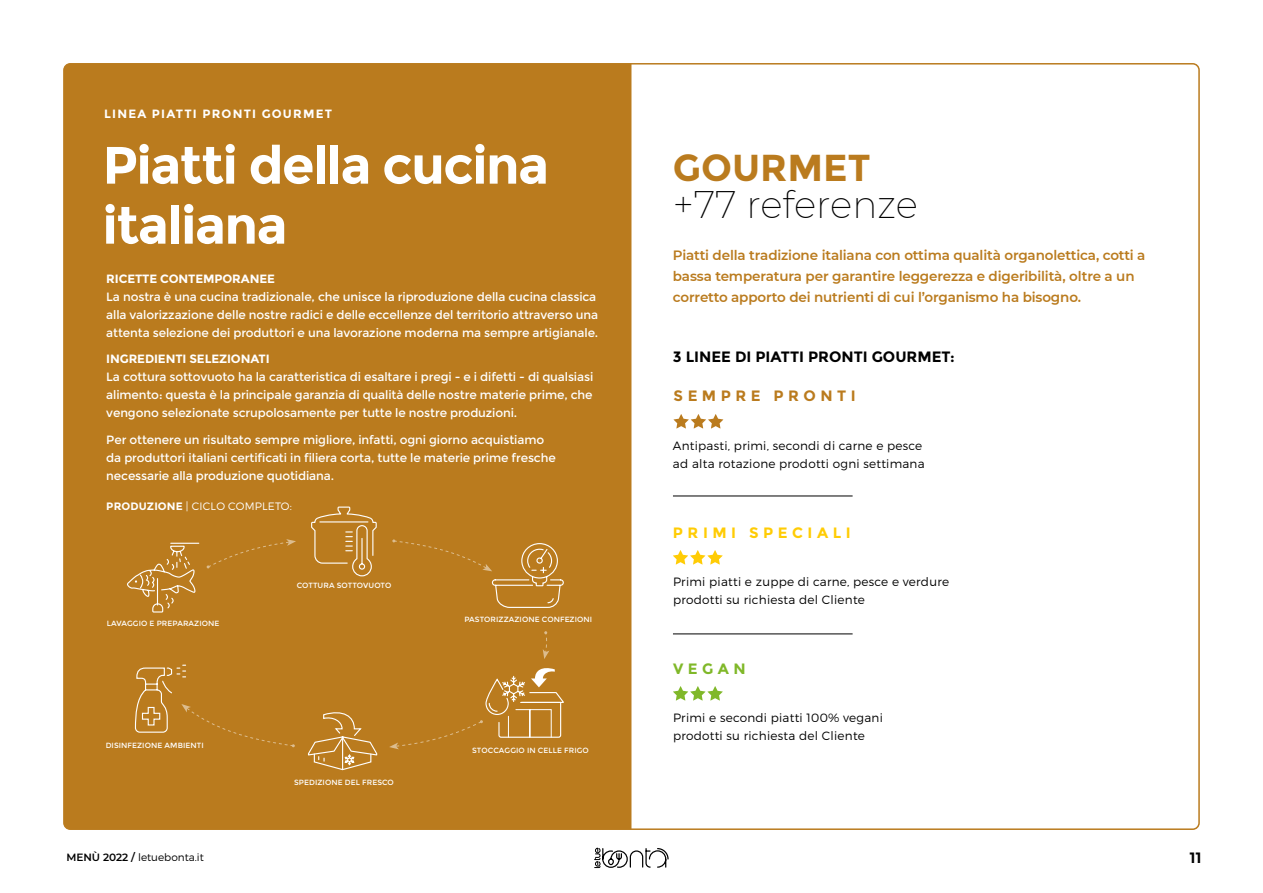
<style>
.page{position:relative;width:1263px;height:893px;background:#fff}
.page>*{position:absolute;margin:0;border:0;box-sizing:border-box;transform-origin:0 0}
.t1{font:700 52.5px/60px "Montserrat";letter-spacing:-.03em;color:#fff}
.t2{font:200 37.5px "Montserrat";color:#000}
.t3{font:700 37.5px "Montserrat";color:#ba7b1e}
.t4{font:700 15px "Montserrat";color:#000}
.t5{font:700 15px "Montserrat";letter-spacing:.3em;color:#ffcc05}
.t6{font:700 15px "Montserrat";letter-spacing:.3em;color:#ba7b1e}
.t7{font:700 15px "Montserrat";letter-spacing:.3em;color:#80b829}
.t8{font:600 13.5px/21px "Montserrat";letter-spacing:-.01em;color:#ba7b1e}
.t9{font:12px/18px "Montserrat";letter-spacing:-.01em;color:#fff}
.t10{font:300 12px/18px "Montserrat";letter-spacing:.02em;color:#000}
.t11{font:700 12px "Montserrat";letter-spacing:-.01em;color:#fff}
.t12{font:700 12px "Montserrat";letter-spacing:.1em;color:#fff}
.t13{font:300 10.65px "Montserrat";letter-spacing:.02em;color:#fff}
.t14{font:300 10.5px "Montserrat";color:#000}
.t15{font:7.5px "Montserrat";letter-spacing:.01em;color:#fff}
.s1{font-weight:700}
.s2{font-weight:600}
</style>
<div class="page">
<svg style="left:594px;top:847px;width:75px;height:21px"></svg>
<div style="left:66px;top:66px;width:565px;height:761px;background:#ba7b1e"></div>
<svg style="left:673px;top:414px;width:50px;height:15px"></svg>
<hr style="left:673px;top:496px;width:180px;height:1px;background:#000">
<hr style="left:673px;top:633px;width:180px;height:1px;background:#000">
<svg style="left:673px;top:550px;width:50px;height:15px"></svg>
<svg style="left:673px;top:686px;width:50px;height:15px"></svg>
<svg style="left:126px;top:542px;width:74px;height:71px;background:#c08733"></svg>
<svg style="left:310px;top:506px;width:68px;height:71px;background:#c18835"></svg>
<svg style="left:307px;top:709px;width:71px;height:62px;background:#c18936"></svg>
<div style="left:207px;top:539px;width:89px;height:29px;background:#ba7b1e"></div>
<svg style="left:392px;top:539px;width:172px;height:69px;background:#bd8028"></svg>
<svg style="left:543px;top:631px;width:6px;height:28px"></svg>
<svg style="left:389px;top:666px;width:176px;height:83px;background:#bd822a"></svg>
<div style="left:134px;top:664px;width:161px;height:163px;background:#ba7b1e"></div>
<p class="t12" style="left:104px;top:107px;width:229px">LINEA PIATTI PRONTI GOURMET</p>
<h1 class="t1" style="left:102px;top:135px;width:448px">Piatti della cucina italiana</h1>
<p class="t11" style="left:106px;top:272px;width:170px">RICETTE CONTEMPORANEE</p>
<p class="t9" style="left:106px;top:288px;width:493px">La nostra è una cucina tradizionale, che unisce la riproduzione della cucina classica alla valorizzazione delle nostre radici e delle eccellenze del territorio attraverso una attenta selezione dei produttori e una lavorazione moderna ma sempre artigianale.</p>
<p class="t11" style="left:106px;top:352px;width:165px">INGREDIENTI SELEZIONATI</p>
<p class="t9" style="left:106px;top:368px;width:488px;text-align:justify">La cottura sottovuoto ha la caratteristica di esaltare i pregi - e i difetti - di qualsiasi alimento: questa è la principale garanzia di qualità delle nostre materie prime, che vengono selezionate scrupolosamente per tutte le nostre produzioni.</p>
<p class="t9" style="left:106px;top:431px;width:451px">Per ottenere un risultato sempre migliore, infatti, ogni giorno acquistiamo da produttori italiani certificati in filiera corta, tutte le materie prime fresche necessarie alla produzione quotidiana.</p>
<p class="t13" style="left:106px;top:499px;width:187px"><span class="s1">PRODUZIONE</span> | CICLO COMPLETO:</p>
<p class="t15" style="left:107px;top:619px;width:114px">LAVAGGIO E PREPARAZIONE</p>
<p class="t15" style="left:106px;top:741px;width:100px">DISINFEZIONE AMBIENTI</p>
<p class="t15" style="left:297px;top:581px;width:96px">COTTURA SOTTOVUOTO</p>
<p class="t15" style="left:294px;top:778px;width:101px">SPEDIZIONE DEL FRESCO</p>
<p class="t15" style="left:464px;top:615px;width:129px">PASTORIZZAZIONE CONFEZIONI</p>
<p class="t15" style="left:472px;top:746px;width:118px">STOCCAGGIO IN CELLE FRIGO</p>
<h2 class="t3" style="left:673px;top:145px;width:199px">GOURMET</h2>
<h2 class="t2" style="left:673px;top:180px;width:246px">+77 referenze</h2>
<p class="t8" style="left:673px;top:244px;width:474px">Piatti della tradizione italiana con ottima qualità organolettica, cotti a bassa temperatura per garantire leggerezza e digeribilità, oltre a un corretto apporto dei nutrienti di cui l’organismo ha bisogno.</p>
<p class="t4" style="left:673px;top:348px;width:283px">3 LINEE DI PIATTI PRONTI GOURMET:</p>
<p class="t6" style="left:674px;top:387px;width:184px">SEMPRE PRONTI</p>
<p class="t10" style="left:673px;top:437px;width:253px">Antipasti, primi, secondi di carne e pesce ad alta rotazione prodotti ogni settimana</p>
<p class="t5" style="left:673px;top:523px;width:179px">PRIMI SPECIALI</p>
<p class="t10" style="left:673px;top:573px;width:278px">Primi piatti e zuppe di carne, pesce e verdure prodotti su richiesta del Cliente</p>
<p class="t7" style="left:673px;top:659px;width:74px">VEGAN</p>
<p class="t10" style="left:673px;top:709px;width:211px">Primi e secondi piatti 100% vegani prodotti su richiesta del Cliente</p>
<p class="t14" style="left:66px;top:851px;width:139px"><span class="s2">MENÙ 2022 /</span> letuebonta.it</p>
<p class="t4" style="left:1189px;top:849px;width:14px">11</p>
</div>
